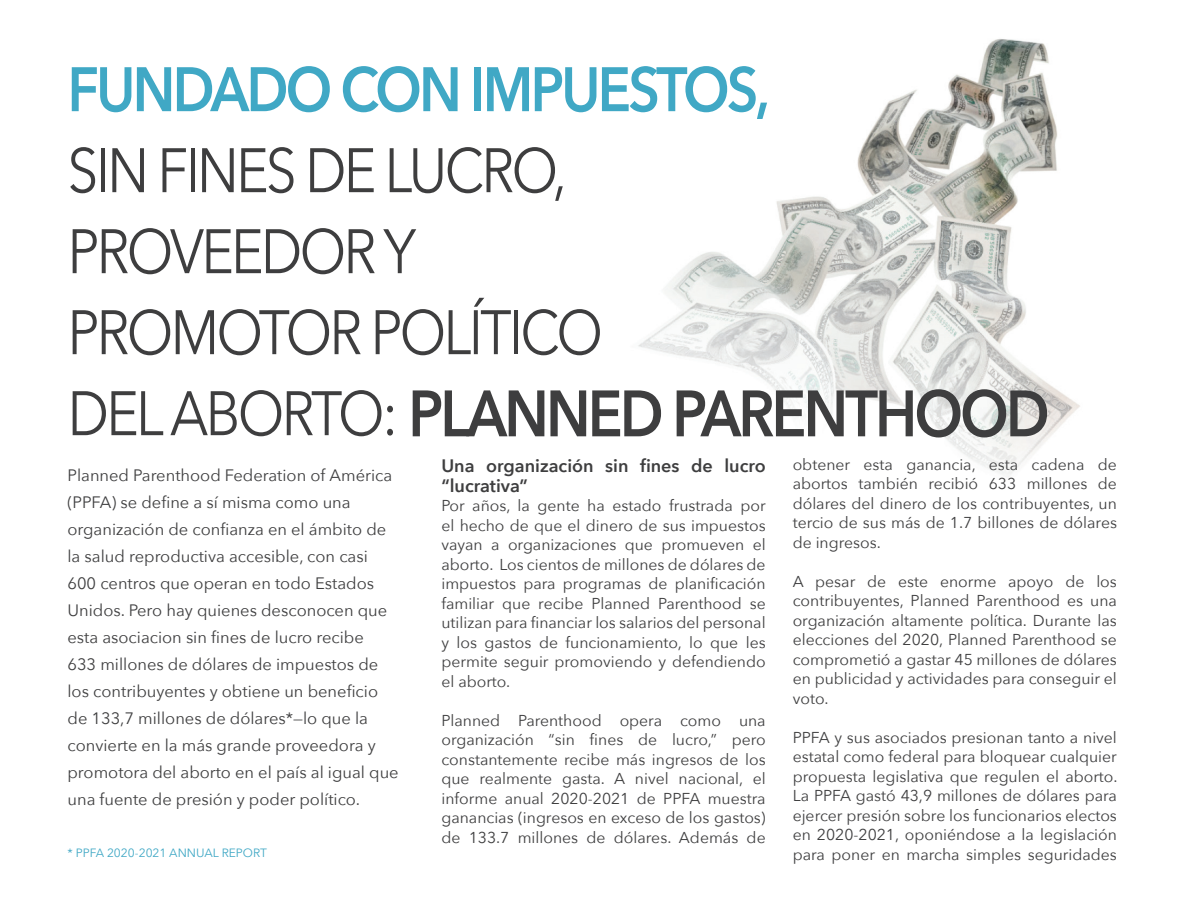
<style>
.page{position:relative;width:1188px;height:918px;background:#fff}
.page>*{position:absolute;margin:0;border:0;box-sizing:border-box;transform-origin:0 0}
.t1{font:600 64.8px "Avenir Next";letter-spacing:-.05em;color:#3e3e3f;scale:.88 1}
.t2{font:62.1px/81px "Avenir Next";letter-spacing:-.05em;color:#3e3e3f;scale:.88 1}
.t3{font:600 18px/19.5px "Avenir Next";color:#3e3e3f}
.t4{font:16.5px/27px "Avenir Next";color:#3e3e3f}
.t5{font:15.75px/19.5px "Avenir Next";color:#3e3e3f;text-align:justify}
.t6{font:12px "Avenir Next";color:#40a8c5}
.s1{font-weight:600;color:#40a8c5}
.s2{font-weight:400;font-size:62.1px}
</style>
<div class="page">
<img style="left:638px;top:39px;width:442px;height:438px">
<p class="t2" style="left:68px;top:46px;width:800px"><span class="s1">FUNDADO CON IMPUESTOS,<br></span>SIN FINES DE LUCRO,<br>PROVEEDOR Y</p>
<p class="t2" style="left:68px;top:289px;width:610px">PROMOTOR POLÍTICO</p>
<p class="t1" style="left:68px;top:358px;width:1118px"><span class="s2">DEL ABORTO:</span> PLANNED PARENTHOOD</p>
<p class="t4" style="left:68px;top:461px;width:333px">Planned Parenthood Federation of América (PPFA) se define a sí misma como una organización de confianza en el ámbito de la salud reproductiva accesible, con casi 600 centros que operan en todo Estados Unidos. Pero hay quienes desconocen que esta asociacion sin fines de lucro recibe<br>633 millones de dólares de impuestos de los contribuyentes y obtiene un beneficio de 133,7 millones de dólares*—lo que la convierte en la más grande proveedora y promotora del aborto en el país al igual que una fuente de presión y poder político.</p>
<p class="t6" style="left:68px;top:843px;width:201px">* PPFA 2020-2021 ANNUAL REPORT</p>
<p class="t5" style="left:793px;top:454px;width:326px">obtener esta ganancia, esta cadena de abortos también recibió 633 millones de dólares del dinero de los contribuyentes, un tercio de sus más de 1.7 billones de dólares de ingresos.</p>
<p class="t5" style="left:793px;top:571px;width:326px">A pesar de este enorme apoyo de los contribuyentes, Planned Parenthood es una organización altamente política. Durante las elecciones del 2020, Planned Parenthood se comprometió a gastar 45 millones de dólares en publicidad y actividades para conseguir el voto.</p>
<p class="t5" style="left:793px;top:727px;width:326px">PPFA y sus asociados presionan tanto a nivel estatal como federal para bloquear cualquier propuesta legislativa que regulen el aborto.<br>La PPFA gastó 43,9 millones de dólares para ejercer presión sobre los funcionarios electos en 2020-2021, oponiéndose a la legislación para poner en marcha simples seguridades</p>
<p class="t3" style="left:441px;top:456px;width:326px">Una organización sin fines de lucro “lucrativa”</p>
<p class="t5" style="left:441px;top:495px;width:326px">Por años, la gente ha estado frustrada por el hecho de que el dinero de sus impuestos vayan a organizaciones que promueven el aborto. Los cientos de millones de dólares de impuestos para programas de planificación familiar que recibe Planned Parenthood se utilizan para financiar los salarios del personal y los gastos de funcionamiento, lo que les permite seguir promoviendo y defendiendo el aborto.</p>
<p class="t5" style="left:441px;top:710px;width:326px">Planned Parenthood opera como una organización “sin fines de lucro,” pero constantemente recibe más ingresos de los que realmente gasta. A nivel nacional, el informe anual 2020-2021 de PPFA muestra ganancias (ingresos en exceso de los gastos) de 133.7 millones de dólares. Además de</p>
</div>
